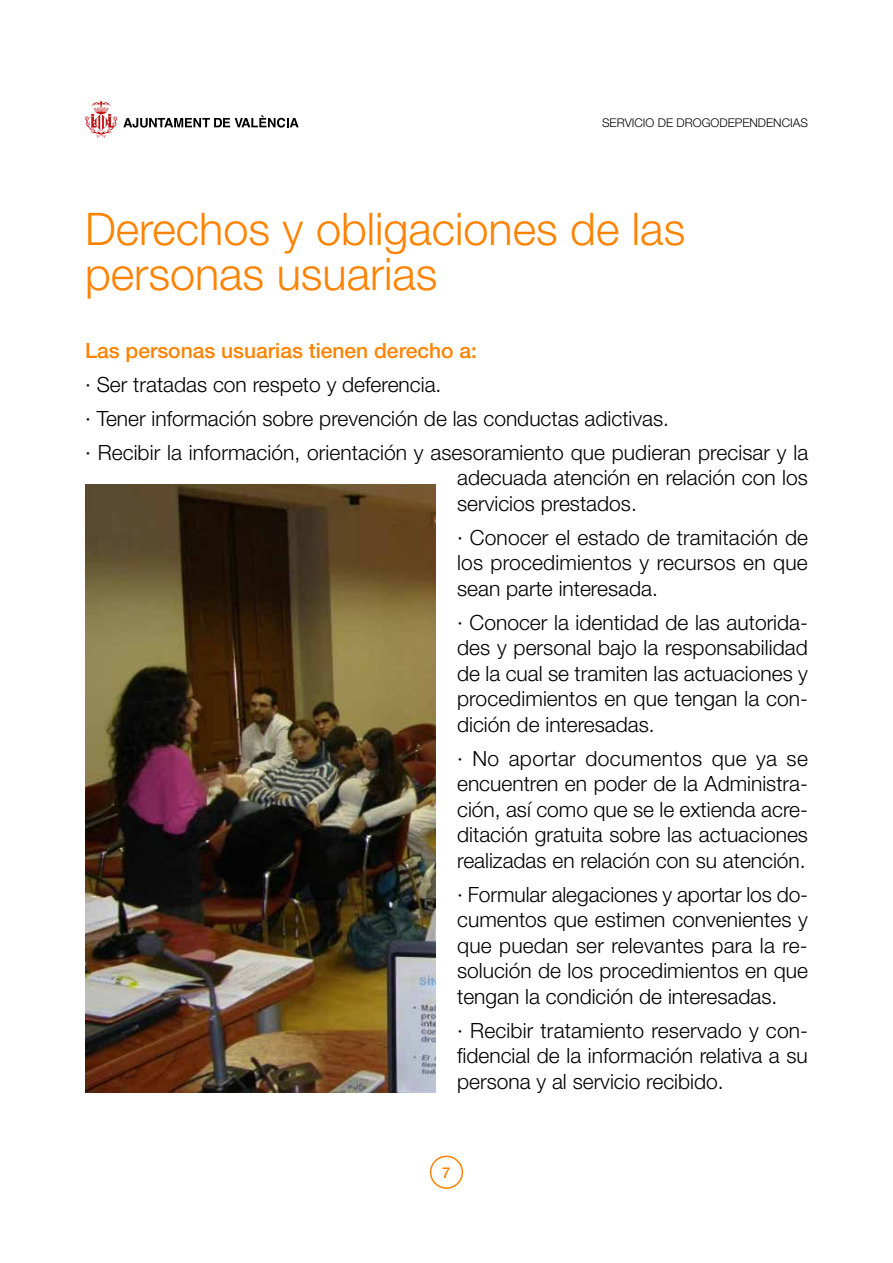
<style>
.page{position:relative;width:893px;height:1263px;background:#fff}
.page>*{position:absolute;margin:0;border:0;box-sizing:border-box;transform-origin:0 0}
.t1{font:300 45px/45px "Helvetica Neue LT Pro";color:#ff8300}
.t2{font:300 21px/25.5px "Helvetica Neue LT Pro";color:#000;text-align:justify}
.t3{font:500 21px "Helvetica Neue LT Pro";color:#ff8300}
.t4{font:500 15px "Helvetica Neue LT Pro";color:#ff8300}
.t5{font:300 12px "Helvetica Neue LT Pro";color:#000}
</style>
<div class="page">
<svg style="left:85px;top:101px;width:32px;height:37px"></svg>
<svg style="left:123px;top:115px;width:176px;height:13px"></svg>
<div style="left:430px;top:1155px;width:33px;height:34px;border:2px solid #ff8300;border-radius:50%"></div>
<img style="left:85px;top:485px;width:351px;height:608px">
<p class="t5" style="left:602px;top:116px;width:207px">SERVICIO DE DROGODEPENDENCIAS</p>
<h1 class="t1" style="left:85px;top:205px;width:602px">Derechos y obligaciones de las personas usuarias</h1>
<p class="t3" style="left:85px;top:338px;width:393px">Las personas usuarias tienen derecho a:</p>
<p class="t2" style="left:85px;top:367px;width:725px;line-height:34px;text-align:left">· Ser tratadas con respeto y deferencia.<br>· Tener información sobre prevención de las conductas adictivas.<br>· Recibir la información, orientación y asesoramiento que pudieran precisar y la</p>
<p class="t2" style="left:457px;top:465px;width:352px">adecuada atención en relación con los servicios prestados.</p>
<p class="t2" style="left:457px;top:524px;width:353px">· Conocer el estado de tramitación de los procedimientos y recursos en que sean parte interesada.</p>
<p class="t2" style="left:457px;top:609px;width:352px">· Conocer la identidad de las autorida&shy;des y personal bajo la responsabilidad de la cual se tramiten las actuaciones y procedimientos en que tengan la con&shy;dición de interesadas.</p>
<p class="t2" style="left:457px;top:745px;width:352px">· No aportar documentos que ya se encuentren en poder de la Administra&shy;ción, así como que se le extienda acre&shy;ditación gratuita sobre las actuaciones realizadas en relación con su atención.</p>
<p class="t2" style="left:457px;top:881px;width:352px">· Formular alegaciones y aportar los do&shy;cumentos que estimen convenientes y que puedan ser relevantes para la re&shy;solución de los procedimientos en que tengan la condición de interesadas.</p>
<p class="t2" style="left:457px;top:1017px;width:352px">· Recibir tratamiento reservado y con&shy;fidencial de la información relativa a su persona y al servicio recibido.</p>
<p class="t4" style="left:442px;top:1163px;width:10px">7</p>
</div>
